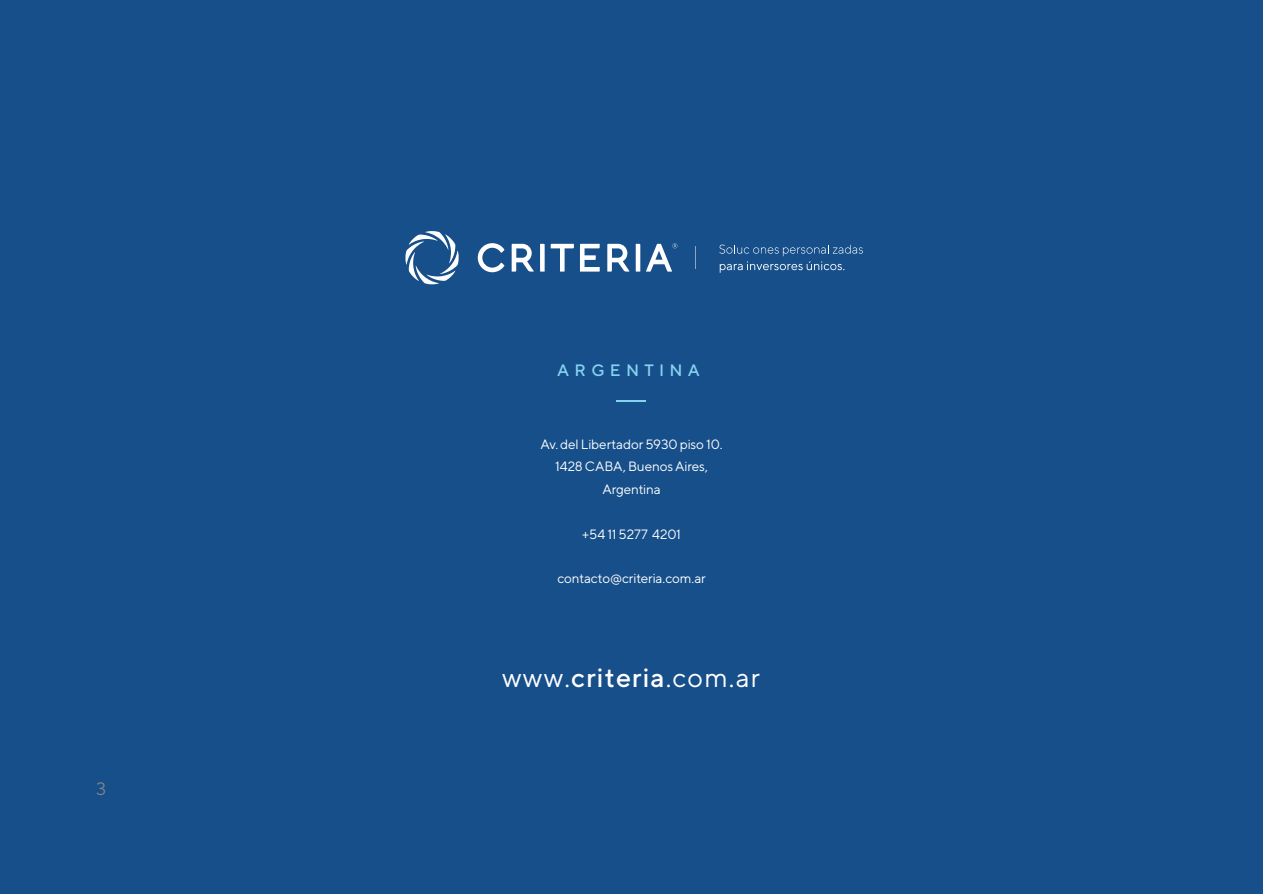
<style>
.page{position:relative;width:1263px;height:894px;background:#fff}
.page>*{position:absolute;margin:0;border:0;box-sizing:border-box;transform-origin:0 0}
.t1{font:27px "TT Norms";letter-spacing:.04em;color:#fff}
.t2{font:18px "TT Norms";color:#808285}
.t3{font:500 16.5px "TT Norms";letter-spacing:.32em;color:#84d2f0}
.t4{font:13.5px/22.2px "TT Norms";letter-spacing:-.01em;color:#fff;text-align:center}
.s1{font-weight:500}
</style>
<div class="page">
<div style="left:0;top:0;width:1263px;height:893px;background:#174f8a"></div>
<svg style="left:405px;top:231px;width:54px;height:53px"></svg>
<svg style="left:551px;top:244px;width:23px;height:27px"></svg>
<svg style="left:580px;top:244px;width:20px;height:27px"></svg>
<svg style="left:646px;top:243px;width:31px;height:28px"></svg>
<svg style="left:478px;top:243px;width:26px;height:29px"></svg>
<svg style="left:512px;top:244px;width:22px;height:27px"></svg>
<svg style="left:607px;top:244px;width:22px;height:27px"></svg>
<svg style="left:540px;top:244px;width:5px;height:27px"></svg>
<svg style="left:636px;top:244px;width:4px;height:27px"></svg>
<svg style="left:719px;top:244px;width:144px;height:29px"></svg>
<svg style="left:695px;top:246px;width:1px;height:23px"></svg>
<hr style="left:616px;top:400px;width:30px;height:1px;background:#84d2f0">
<h2 class="t2" style="left:96px;top:777px;width:12px">3</h2>
<p class="t3" style="left:557px;top:360px;width:144px">ARGENTINA</p>
<p class="t4" style="left:540px;top:433px;width:184px">Av. del Libertador 5930 piso 10.<br>1428 CABA, Buenos Aires,<br>Argentina</p>
<p class="t4" style="left:582px;top:522px;width:100px">+54 11 5277 4201</p>
<p class="t4" style="left:557px;top:567px;width:150px">contacto@criteria.com.ar</p>
<h1 class="t1" style="left:502px;top:660px;width:259px">www.<span class="s1">criteria</span>.com.ar</h1>
</div>
